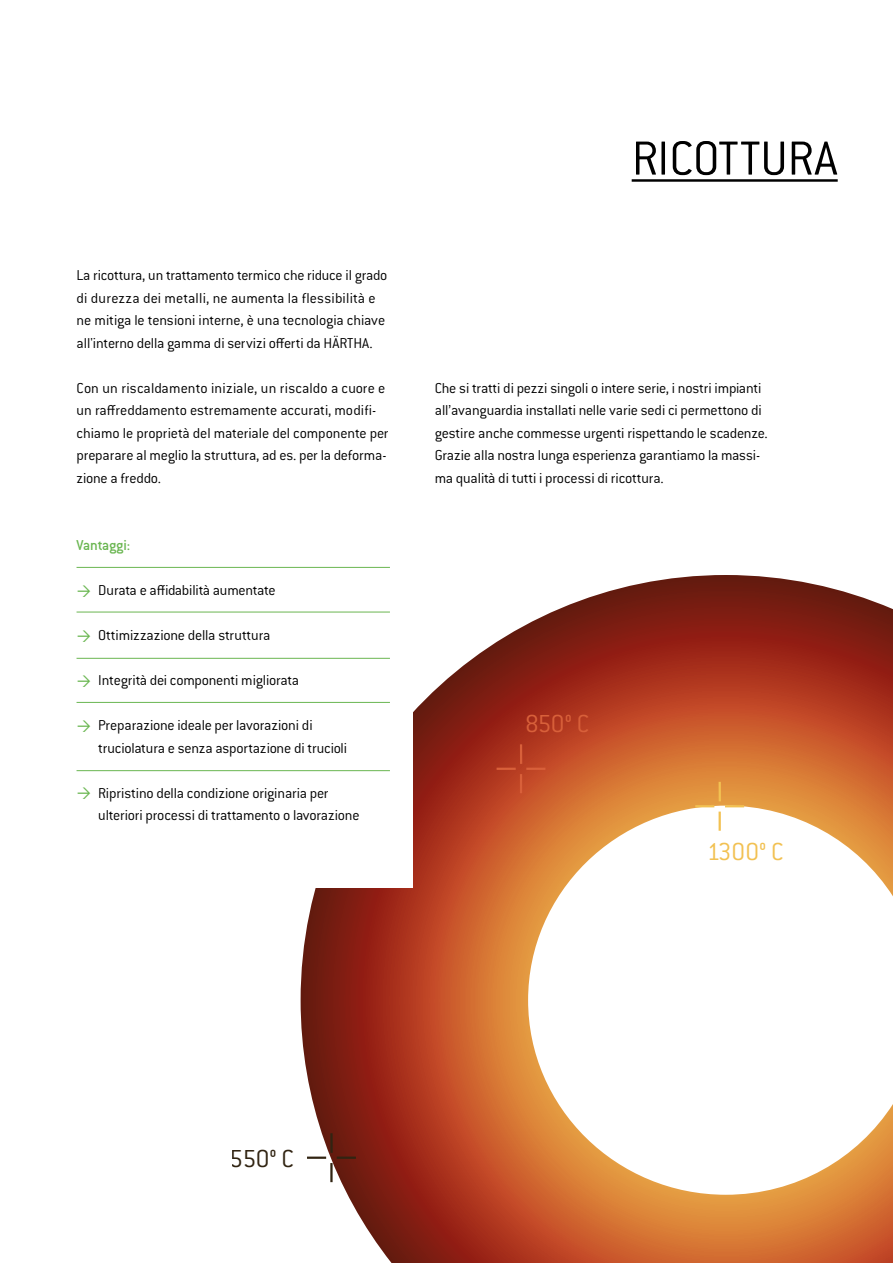
<style>
.page{position:relative;width:893px;height:1263px;background:#fff}
.page>*{position:absolute;margin:0;border:0;box-sizing:border-box;transform-origin:0 0}
.t1{font:300 52.5px "Conduit ITC Pro";color:#000}
.t2{font:300 27px "Conduit ITC Pro";color:#f2c152}
.t3{font:300 27px "Conduit ITC Pro";color:#d8603a}
.t4{font:300 27px "Conduit ITC Pro";color:#312412}
.t5{font:300 15.75px/22.5px "Conduit ITC Pro";letter-spacing:-.01em;color:#000}
.t6{font:500 15.75px "Conduit ITC Pro";letter-spacing:-.015em;color:#6ab651}
</style>
<div class="page">
<svg style="left:301px;top:575px;width:592px;height:688px"></svg>
<hr style="left:330px;top:1133px;width:3px;height:20px;background:#312412">
<hr style="left:330px;top:1163px;width:3px;height:19px;background:#312412">
<hr style="left:337px;top:1156px;width:19px;height:3px;background:#312412">
<hr style="left:307px;top:1156px;width:19px;height:3px;background:#312412">
<hr style="left:520px;top:744px;width:2px;height:20px;background:#d8603a">
<svg style="left:497px;top:768px;width:48px;height:25px"></svg>
<hr style="left:719px;top:811px;width:2px;height:20px;background:#f2c152">
<svg style="left:695px;top:782px;width:49px;height:25px"></svg>
<div style="left:54px;top:302px;width:358px;height:586px;background:#fff"></div>
<hr style="left:632px;top:179px;width:206px;height:3px;background:#000">
<hr style="left:77px;top:567px;width:313px;height:1px;background:#6ab651">
<hr style="left:77px;top:612px;width:313px;height:1px;background:#6ab651">
<hr style="left:77px;top:702px;width:313px;height:1px;background:#6ab651">
<hr style="left:77px;top:770px;width:313px;height:1px;background:#6ab651">
<hr style="left:77px;top:658px;width:313px;height:1px;background:#6ab651">
<h1 class="t1" style="left:632px;top:130px;width:208px">RICOTTURA</h1>
<p class="t5" style="left:77px;top:264px;width:312px">La ricottura, un trattamento termico che riduce il grado di durezza dei metalli, ne aumenta la flessibilità e ne mitiga le tensioni interne, è una tecnologia chiave all'interno della gamma di servizi offerti da HÄRTHA.</p>
<p class="t5" style="left:77px;top:377px;width:314px">Con un riscaldamento iniziale, un riscaldo a cuore e un raffreddamento estremamente accurati, modifi&shy;chiamo le proprietà del materiale del componente per preparare al meglio la struttura, ad es. per la deforma&shy;zione a freddo.</p>
<p class="t5" style="left:435px;top:377px;width:335px">Che si tratti di pezzi singoli o intere serie, i nostri impianti all’avanguardia installati nelle varie sedi ci permettono di gestire anche commesse urgenti rispettando le scadenze.<br>Grazie alla nostra lunga esperienza garantiamo la massi&shy;ma qualità di tutti i processi di ricottura.</p>
<p class="t6" style="left:77px;top:537px;width:55px">Vantaggi:</p>
<p class="t5" style="left:98px;top:579px;width:179px">Durata e affidabilità aumentate</p>
<p class="t5" style="left:98px;top:624px;width:174px">Ottimizzazione della struttura</p>
<p class="t5" style="left:98px;top:669px;width:202px">Integrità dei componenti migliorata</p>
<p class="t5" style="left:98px;top:714px;width:250px">Preparazione ideale per lavorazioni di truciolatura e senza asportazione di trucioli</p>
<p class="t5" style="left:98px;top:782px;width:263px">Ripristino della condizione originaria per ulteriori processi di trattamento o lavorazione</p>
<h2 class="t4" style="left:230px;top:1144px;width:66px">550° C</h2>
<h2 class="t3" style="left:525px;top:709px;width:66px">850° C</h2>
<h2 class="t2" style="left:707px;top:837px;width:79px">1300° C</h2>
</div>
